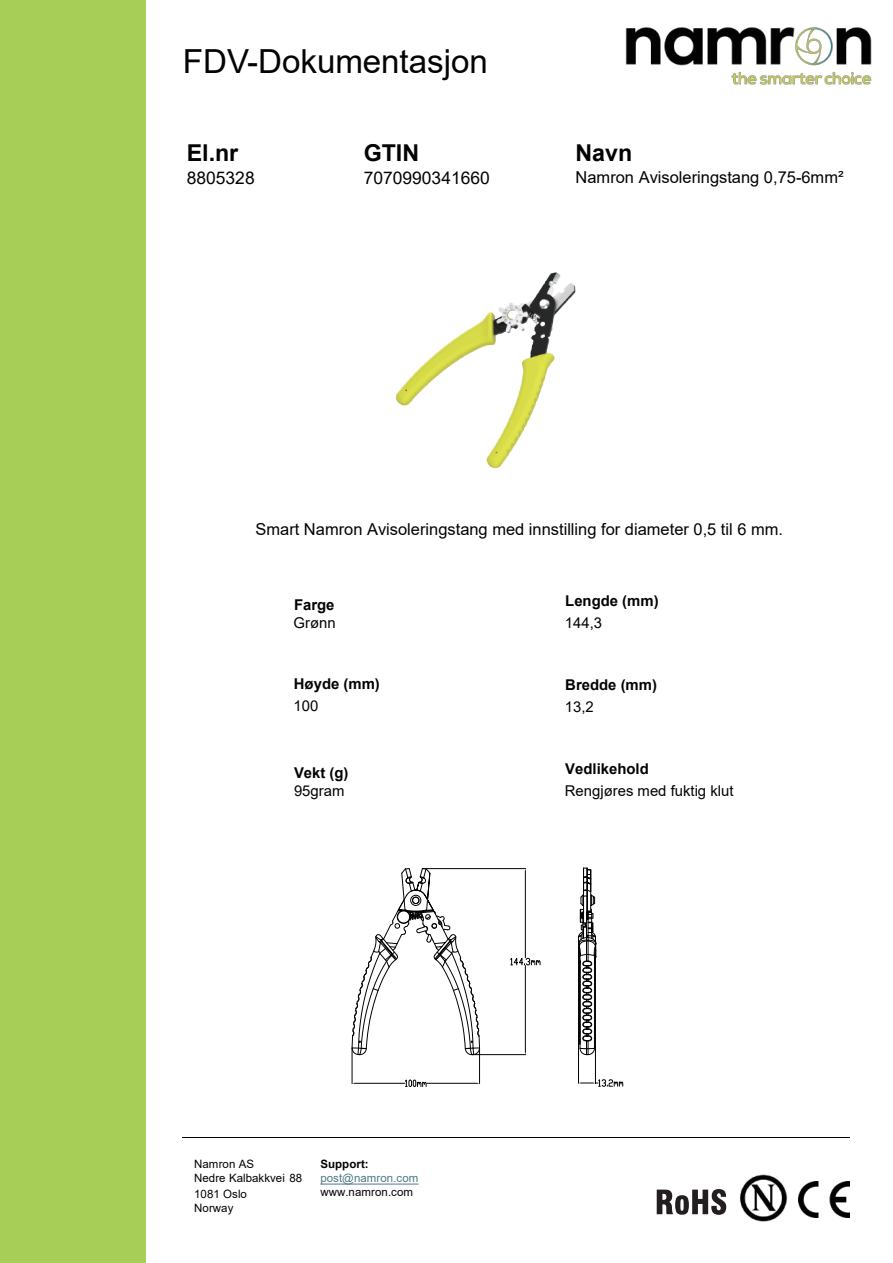
<style>
.page{position:relative;width:893px;height:1263px;background:#fff}
.page>*{position:absolute;margin:0;border:0;box-sizing:border-box;transform-origin:0 0}
.t1{font:33.15px "Arial";color:#030303}
.t2{font:700 23.25px "Arial";color:#030303}
.t3{font:17.4px "Arial";color:#030303}
.t4{font:16.5px "Arial";color:#030303}
.t5{font:700 14.85px "Arial";color:#030303}
.t6{font:14.85px "Arial";color:#030303}
.t7{font:11.55px/14px "Arial";letter-spacing:.005em;color:#030303}
.t8{font:11.55px "Arial";letter-spacing:.005em;color:#507986}
.t9{font:700 11.55px "Arial";letter-spacing:.01em;color:#030303}
</style>
<div class="page">
<hr style="left:182px;top:1137px;width:668px;height:1px;background:#030303">
<img style="left:799px;top:1181px;width:51px;height:37px">
<img style="left:740px;top:1174px;width:48px;height:48px">
<hr style="left:320px;top:1184px;width:98px;height:1px;background:#507986">
<div style="left:0;top:0;width:145px;height:1263px;background:#a7cf57"></div>
<img style="left:625px;top:27px;width:247px;height:58px">
<img style="left:395px;top:272px;width:181px;height:185px">
<svg style="left:426px;top:272px;width:81px;height:598px"></svg>
<svg style="left:352px;top:791px;width:128px;height:264px"></svg>
<hr style="left:352px;top:1048px;width:1px;height:35px;background:#030303">
<hr style="left:479px;top:1048px;width:1px;height:35px;background:#030303">
<hr style="left:355px;top:1083px;width:50px;height:1px;background:#030303">
<hr style="left:427px;top:1083px;width:50px;height:1px;background:#030303">
<svg style="left:405px;top:1079px;width:22px;height:8px"></svg>
<hr style="left:423px;top:868px;width:103px;height:1px;background:#030303">
<hr style="left:472px;top:1054px;width:54px;height:1px;background:#030303">
<hr style="left:525px;top:871px;width:1px;height:87px;background:#030303">
<hr style="left:525px;top:965px;width:1px;height:87px;background:#030303">
<svg style="left:510px;top:957px;width:30px;height:8px"></svg>
<svg style="left:578px;top:868px;width:45px;height:219px"></svg>
<svg style="left:657px;top:1189px;width:69px;height:26px"></svg>
<h1 class="t1" style="left:183px;top:38px;width:306px">FDV-Dokumentasjon</h1>
<h2 class="t2" style="left:364px;top:137px;width:57px">GTIN</h2>
<p class="t3" style="left:364px;top:166px;width:128px">7070990341660</p>
<h2 class="t2" style="left:187px;top:137px;width:53px">El.nr</h2>
<p class="t3" style="left:187px;top:166px;width:69px">8805328</p>
<h2 class="t2" style="left:576px;top:137px;width:58px">Navn</h2>
<p class="t4" style="left:576px;top:166px;width:269px">Namron Avisoleringstang 0,75-6mm²</p>
<p class="t3" style="left:187px;top:163px;width:69px">8805328</p>
<p class="t3" style="left:364px;top:163px;width:128px">7070990341660</p>
<p class="t4" style="left:576px;top:164px;width:269px">Namron Avisoleringstang 0,75-6mm²</p>
<p class="t4" style="left:256px;top:518px;width:529px">Smart Namron Avisoleringstang med innstilling for diameter 0,5 til 6 mm.</p>
<p class="t5" style="left:294px;top:592px;width:42px">Farge</p>
<p class="t5" style="left:294px;top:594px;width:42px">Farge</p>
<p class="t6" style="left:294px;top:613px;width:44px">Grønn</p>
<p class="t5" style="left:294px;top:674px;width:87px">Høyde (mm)</p>
<p class="t6" style="left:293px;top:695px;width:26px">100</p>
<p class="t5" style="left:294px;top:763px;width:56px">Vekt (g)</p>
<p class="t6" style="left:294px;top:781px;width:52px">95gram</p>
<p class="t7" style="left:194px;top:1155px;width:110px">Namron AS<br>Nedre Kalbakkvei 88</p>
<p class="t7" style="left:194px;top:1184px;width:54px">1081 Oslo<br>Norway</p>
<p class="t7" style="left:194px;top:1157px;width:110px">Namron AS<br>Nedre Kalbakkvei 88</p>
<p class="t7" style="left:194px;top:1186px;width:54px">1081 Oslo<br>Norway</p>
<p class="t9" style="left:320px;top:1154px;width:50px">Support:</p>
<p class="t8" style="left:320px;top:1168px;width:100px">post@namron.com</p>
<p class="t7" style="left:320px;top:1183px;width:94px">www.namron.com</p>
<p class="t9" style="left:320px;top:1156px;width:50px">Support:</p>
<p class="t8" style="left:320px;top:1170px;width:100px">post@namron.com</p>
<p class="t7" style="left:320px;top:1185px;width:94px">www.namron.com</p>
<p class="t5" style="left:565px;top:590px;width:95px">Lengde (mm)</p>
<p class="t6" style="left:565px;top:612px;width:39px">144,3</p>
<p class="t5" style="left:565px;top:674px;width:93px">Bredde (mm)</p>
<p class="t6" style="left:565px;top:696px;width:30px">13,2</p>
<p class="t5" style="left:565px;top:758px;width:85px">Vedlikehold</p>
<p class="t6" style="left:565px;top:780px;width:170px">Rengjøres med fuktig klut</p>
</div>
